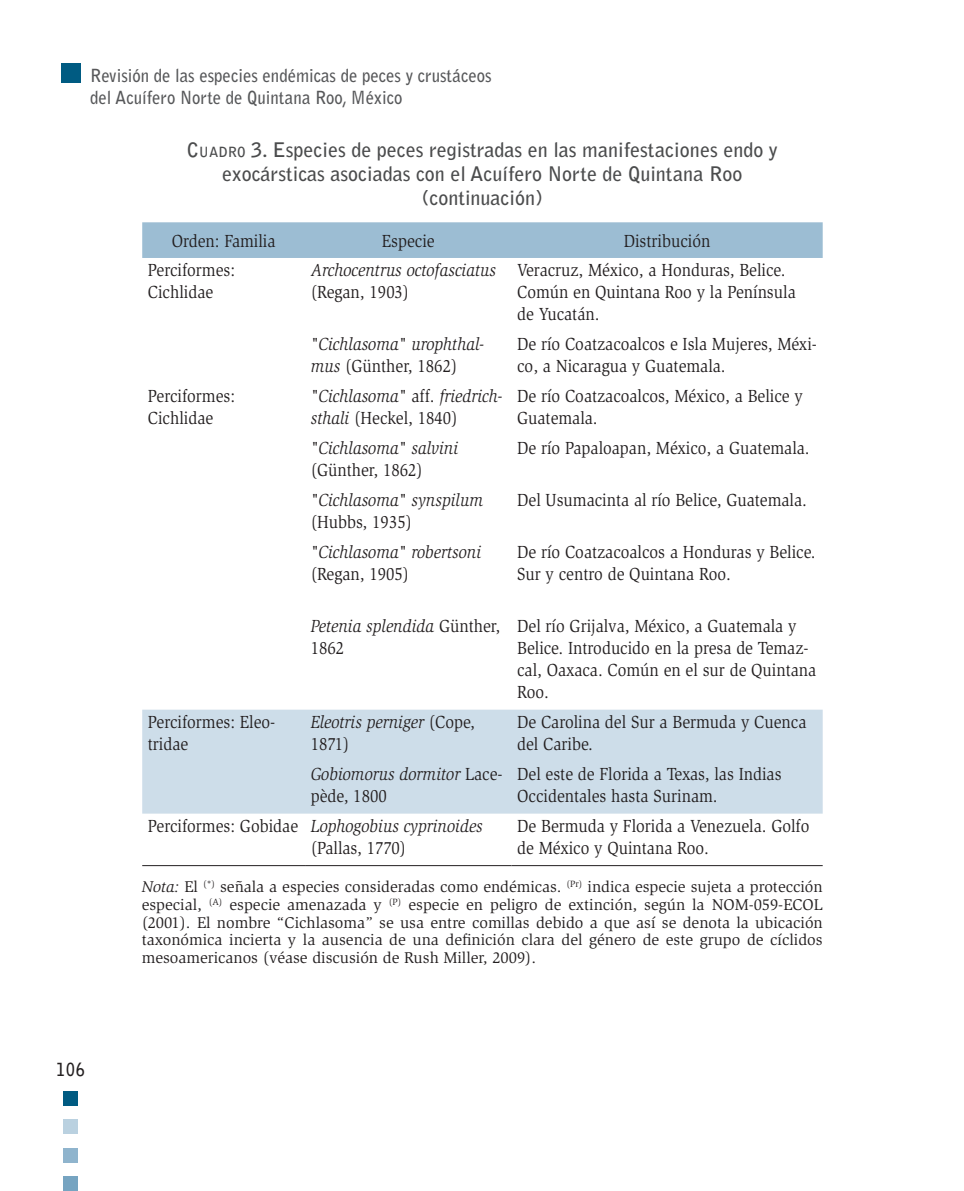
<style>
.page{position:relative;width:964px;height:1191px;background:#fff}
.page>*{position:absolute;margin:0;border:0;box-sizing:border-box;transform-origin:0 0}
.t1{font:700 20px/24px "Bell Gothic Std";color:#4b4c4d;text-align:center}
.t2{font:18px/22px "Slimbach Std";color:#231f20;scale:.9 1}
.t3{font:italic 18px/22px "Slimbach Std";color:#231f20;scale:.9 1}
.t4{font:700 18px/22px "Bell Gothic Std";color:#57585a;scale:.93 1}
.t5{font:700 18px "Bell Gothic Std";color:#231f20;scale:.87 1}
.t6{font:16px/17.6px "Slimbach Std";color:#231f20;text-align:justify}
.s1{font-style:inherit}
.s2{font-size:14px}
.s3{font-style:normal}
.s4{font-style:italic}
</style>
<div class="page">
<div style="left:61px;top:63px;width:20px;height:20px;background:#005b82"></div>
<div style="left:64px;top:1091px;width:14px;height:14px;background:#005b82"></div>
<div style="left:64px;top:1176px;width:14px;height:15px;background:#76a4c1"></div>
<div style="left:64px;top:1119px;width:14px;height:15px;background:#bad1e0"></div>
<div style="left:64px;top:1148px;width:14px;height:14px;background:#8fb4cd"></div>
<div style="left:142px;top:222px;width:681px;height:36px;background:#9cbdd3"></div>
<div style="left:142px;top:709px;width:681px;height:104px;background:#cddde9"></div>
<hr style="left:142px;top:865px;width:163px;height:1px;background:#231f20">
<hr style="left:305px;top:865px;width:206px;height:1px;background:#231f20">
<hr style="left:511px;top:865px;width:312px;height:1px;background:#231f20">
<p class="t4" style="left:90px;top:64px;width:433px">Revisión de las especies endémicas de peces y crustáceos del Acuífero Norte de Quintana Roo, México</p>
<p class="t1" style="left:187px;top:138px;width:592px"><span class="s1">C</span><span class="s2">UADRO</span> 3. Especies de peces registradas en las manifestaciones endo y exocársticas asociadas con el Acuífero Norte de Quintana Roo (continuación)</p>
<p class="t2" style="left:172px;top:230px;width:117px">Orden: Familia</p>
<p class="t2" style="left:382px;top:230px;width:60px">Especie</p>
<p class="t2" style="left:624px;top:230px;width:98px">Distribución</p>
<p class="t2" style="left:148px;top:259px;width:98px">Perciformes:<br>Cichlidae</p>
<p class="t3" style="left:311px;top:259px;width:207px">Archocentrus octofasciatus</p>
<p class="t2" style="left:517px;top:259px;width:311px">Veracruz, México, a Honduras, Belice.<br>Común en Quintana Roo y la Península de Yucatán.</p>
<p class="t2" style="left:311px;top:281px;width:111px">(Regan, 1903)</p>
<p class="t3" style="left:311px;top:333px;width:194px">"Cichlasoma" urophthal&shy;mus <span class="s3">(Günther, 1862)</span></p>
<p class="t2" style="left:517px;top:333px;width:335px">De río Coatzacoalcos e Isla Mujeres, Méxi&shy;co, a Nicaragua y Guatemala.</p>
<p class="t2" style="left:148px;top:385px;width:98px">Perciformes:<br>Cichlidae</p>
<p class="t3" style="left:311px;top:385px;width:214px">"Cichlasoma" <span class="s3">aff.</span> friedrich&shy;sthali <span class="s3">(Heckel, 1840)</span></p>
<p class="t2" style="left:517px;top:385px;width:319px">De río Coatzacoalcos, México, a Belice y<br>Guatemala.</p>
<p class="t3" style="left:311px;top:437px;width:165px">"Cichlasoma" salvini</p>
<p class="t2" style="left:311px;top:459px;width:126px">(Günther, 1862)</p>
<p class="t2" style="left:517px;top:437px;width:327px">De río Papaloapan, México, a Guatemala.</p>
<p class="t3" style="left:311px;top:489px;width:193px">"Cichlasoma" synspilum</p>
<p class="t2" style="left:311px;top:511px;width:114px">(Hubbs, 1935)</p>
<p class="t3" style="left:311px;top:541px;width:191px">"Cichlasoma" robertsoni</p>
<p class="t2" style="left:311px;top:563px;width:111px">(Regan, 1905)</p>
<p class="t2" style="left:517px;top:489px;width:324px">Del Usumacinta al río Belice, Guatemala.</p>
<p class="t2" style="left:517px;top:541px;width:333px">De río Coatzacoalcos a Honduras y Belice.<br>Sur y centro de Quintana Roo.</p>
<p class="t3" style="left:311px;top:615px;width:212px">Petenia splendida <span class="s3">Günther,<br>1862</span></p>
<p class="t2" style="left:517px;top:615px;width:334px">Del río Grijalva, México, a Guatemala y<br>Belice. Introducido en la presa de Temaz&shy;cal, Oaxaca. Común en el sur de Quintana<br>Roo.</p>
<p class="t2" style="left:148px;top:711px;width:143px">Perciformes: Eleo&shy;tridae</p>
<p class="t3" style="left:311px;top:711px;width:184px">Eleotris perniger <span class="s3">(Cope,<br>1871)</span></p>
<p class="t2" style="left:517px;top:711px;width:323px">De Carolina del Sur a Bermuda y Cuenca del Caribe.</p>
<p class="t3" style="left:311px;top:763px;width:215px">Gobiomorus dormitor <span class="s3">Lace&shy;pède, 1800</span></p>
<p class="t2" style="left:517px;top:763px;width:295px">Del este de Florida a Texas, las Indias<br>Occidentales hasta Surinam.</p>
<p class="t2" style="left:311px;top:815px;width:193px;text-indent:-163px">Perciformes: Gobidae <span class="s4">Lophogobius cyprinoides </span>(Pallas, 1770)</p>
<p class="t2" style="left:517px;top:815px;width:326px">De Bermuda y Florida a Venezuela. Golfo de México y Quintana Roo.</p>
<p class="t5" style="left:56px;top:1058px;width:34px">106</p>
<p class="t6" style="left:142px;top:878px;width:682px"><span class="s4">Nota:</span> El <sup>(*)</sup> señala a especies consideradas como endémicas. <sup>(Pr)</sup> indica especie sujeta a protección especial, <sup>(A)</sup> especie amenazada y <sup>(P)</sup> especie en peligro de extinción, según la NOM-059-ECOL (2001). El nombre “Cichlasoma” se usa entre comillas debido a que así se denota la ubicación taxonómica incierta y la ausencia de una definición clara del género de este grupo de cíclidos mesoamericanos (véase discusión de Rush Miller, 2009).</p>
</div>
